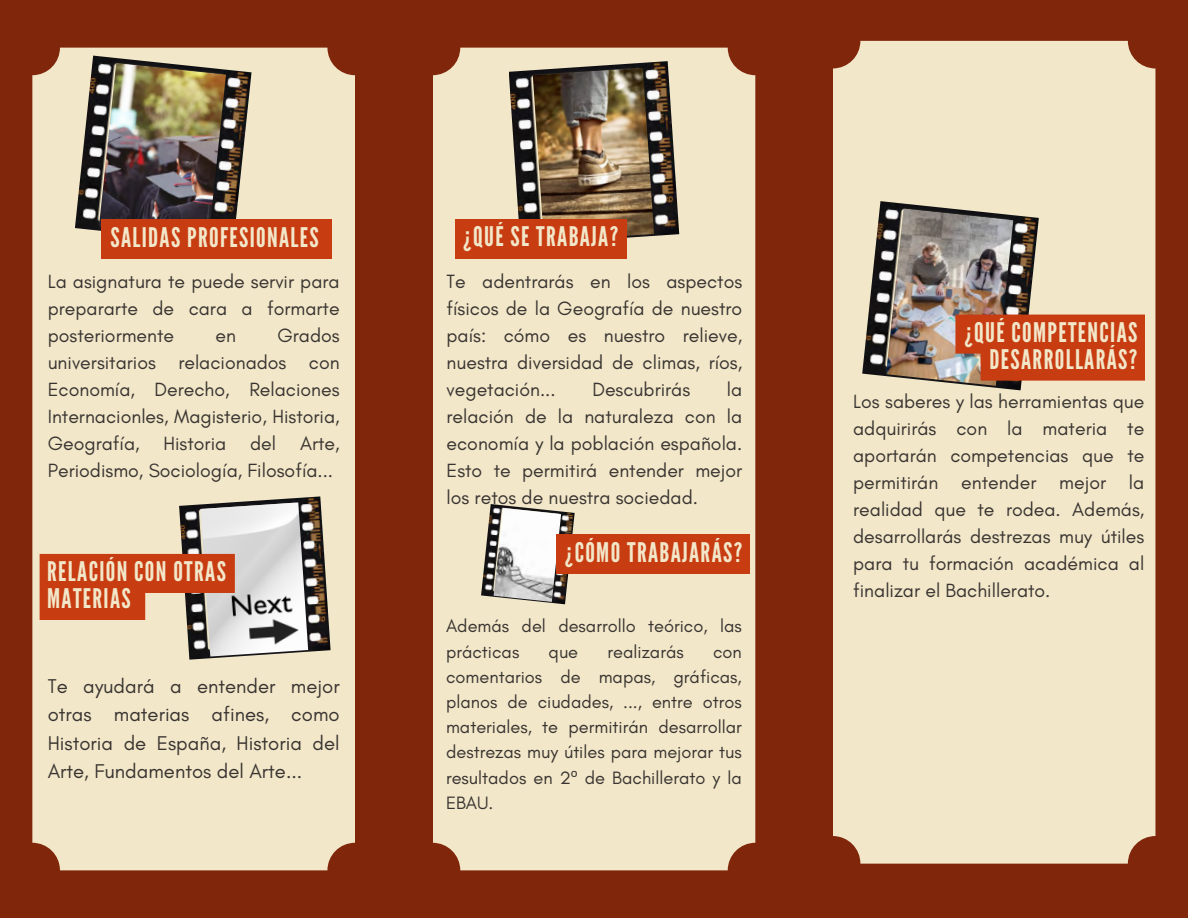
<style>
.page{position:relative;width:1188px;height:918px;background:#80260b}
.page>*{position:absolute;margin:0;border:0;box-sizing:border-box;transform-origin:0 0}
.t1{font:27px/27px "League Gothic";letter-spacing:.05em;color:#f2e7c9}
.t2{font:20.25px/28px "Glacial Indifference";color:#393431;text-align:justify}
.t3{font:19.5px/27px "Glacial Indifference";color:#393431;text-align:justify}
.t4{font:18.3px/25.2px "Glacial Indifference";color:#393431}
.s1{font-family:"Noto Sans"}
</style>
<div class="page">
<div style="left:833px;top:41px;width:322px;height:823px;background:#f2e7c9;border-radius:28px"></div>
<div style="left:433px;top:48px;width:322px;height:822px;background:#f2e7c9;border-radius:28px"></div>
<div style="left:32px;top:48px;width:323px;height:822px;background:#f2e7c9;border-radius:28px"></div>
<img style="left:75px;top:56px;width:177px;height:189px">
<img style="left:99px;top:63px;width:127px;height:177px">
<img style="left:179px;top:496px;width:152px;height:164px">
<img style="left:200px;top:502px;width:108px;height:155px">
<img style="left:509px;top:61px;width:170px;height:175px">
<img style="left:533px;top:68px;width:121px;height:170px">
<img style="left:481px;top:504px;width:94px;height:100px">
<img style="left:494px;top:508px;width:67px;height:94px">
<img style="left:862px;top:201px;width:177px;height:189px">
<img style="left:886px;top:209px;width:127px;height:177px">
<div style="left:102px;top:220px;width:230px;height:39px;background:#c83c11"></div>
<svg style="left:40px;top:554px;width:195px;height:66px;background:#c6532d"></svg>
<div style="left:456px;top:219px;width:171px;height:39px;background:#c83c11"></div>
<div style="left:556px;top:535px;width:194px;height:39px;background:#c83c11"></div>
<svg style="left:955px;top:315px;width:190px;height:66px;background:#c6431b"></svg>
<h2 class="t1" style="left:110px;top:225px;width:210px">SALIDAS PROFESIONALES</h2>
<p class="t3" style="left:48px;top:268px;width:293px">La asignatura te puede servir para prepararte de cara a formarte posteriormente</p>
<p class="t3" style="left:48px;top:322px;width:293px;text-indent:230px">Grados universitarios relacionados con Economía, Derecho, Relaciones Internacionles, Magisterio, Historia, Geografía, Historia del Arte, Periodismo, Sociología, Filosofía...</p>
<p class="t3" style="left:216px;top:322px;width:22px">en</p>
<p class="t1" style="left:47px;top:559px;width:180px">RELACIÓN CON OTRAS<br>MATERIAS</p>
<h1 class="t2" style="left:48px;top:672px;width:293px">Te ayudará a entender mejor otras materias afines, como Historia de España, Historia del Arte, Fundamentos del Arte...</h1>
<h2 class="t1" style="left:463px;top:224px;width:156px">¿QUÉ SE TRABAJA?</h2>
<h1 class="t3" style="left:447px;top:268px;width:297px">Te adentrarás en los aspectos físicos de la Geografía de nuestro país: cómo es nuestro relieve, nuestra diversidad de climas, ríos, vegetación...</h1>
<h1 class="t3" style="left:447px;top:376px;width:297px;text-indent:280px">la relación de la naturaleza con la economía y la población española.<br>Esto te permitirá entender mejor los retos de nuestra sociedad.</h1>
<h1 class="t3" style="left:592px;top:376px;width:99px">Descubrirás</h1>
<p class="t1" style="left:565px;top:540px;width:179px">¿CÓMO TRABAJARÁS?</p>
<p class="t4" style="left:446px;top:613px;width:297px">Además del desarrollo teórico, las prácticas</p>
<p class="t4" style="left:549px;top:639px;width:31px">que</p>
<p class="t4" style="left:608px;top:639px;width:78px">realizarás</p>
<p class="t4" style="left:446px;top:639px;width:297px;text-align:justify;text-indent:267px">con comentarios de mapas, gráficas, planos de ciudades, ..., entre otros materiales, te permitirán desarrollar destrezas muy útiles para mejorar tus resultados en 2<span class="s1">º</span> de Bachillerato y la EBAU.</p>
<h1 class="t1" style="left:964px;top:319px;width:175px;text-align:right">¿QUÉ COMPETENCIAS<br>DESARROLLARÁS?</h1>
<p class="t3" style="left:853px;top:387px;width:293px">Los saberes y las herramientas que adquirirás con la materia te aportarán competencias que te permitirán entender mejor la realidad que te rodea. Además, desarrollarás destrezas muy útiles para tu formación académica al finalizar el Bachillerato.</p>
</div>
